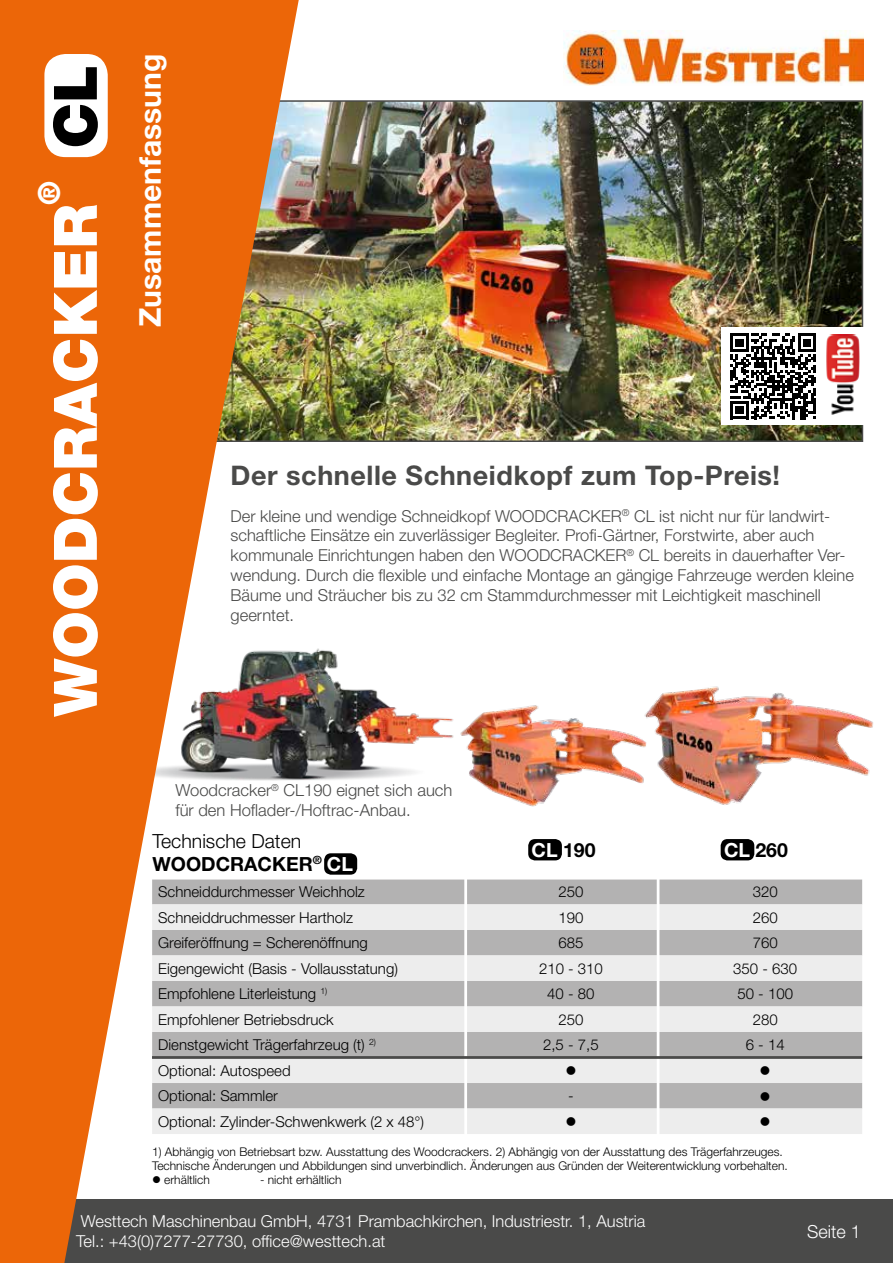
<style>
.page{position:relative;width:893px;height:1263px;background:#fff}
.page>*{position:absolute;margin:0;border:0;box-sizing:border-box;transform-origin:0 0}
.t1{font:900 60px "Helvetica Neue LT Pro";color:#fff}
.t2{font:900 60px "Helvetica Neue LT Pro";color:#000}
.t3{font:700 30px "Helvetica Neue LT Pro";color:#fff}
.t4{font:900 30px "Helvetica Neue LT Pro";color:#fff}
.t5{font:700 27px "Helvetica Neue LT Pro";letter-spacing:.02em;color:#4a4a49}
.t6{font:300 19.5px/22.2px "Helvetica Neue LT Pro";color:#000}
.t7{font:700 19.5px "Helvetica Neue LT Pro";color:#000}
.t8{font:300 18px "Helvetica Neue LT Pro";color:#fff}
.t9{font:300 16.65px/20px "Helvetica Neue LT Pro";color:#4a4a49}
.t10{font:300 16.5px/19.8px "Helvetica Neue LT Pro";color:#4a4a49}
.t11{font:300 16.5px/19.8px "Helvetica Neue LT Pro";color:#fff}
.t12{font:300 15px "Helvetica Neue LT Pro";color:#000}
.t13{font:15px "Wingdings";color:#000}
.t14{font:300 12px/14.4px "Helvetica Neue LT Pro";color:#000}
.s1{font-weight:700}
.s2{font-weight:700;color:#fff}
.s3{color:#fff}
</style>
<div class="page">
<div style="left:0;top:1200px;width:893px;height:63px;background:#4a4a49"></div>
<img style="left:564px;top:31px;width:299px;height:54px">
<img style="left:299px;top:103px;width:561px;height:336px">
<div style="left:299px;top:879px;width:563px;height:25px;background:#b3b2b2"></div>
<svg style="left:299px;top:904px;width:563px;height:230px;background:#d3d3d3"></svg>
<div style="left:324px;top:853px;width:33px;height:22px;background:#000;border-radius:7px"></div>
<hr style="left:464px;top:830px;width:3px;height:315px;background:#fff">
<hr style="left:657px;top:830px;width:2px;height:313px;background:#fff">
<div style="left:528px;top:839px;width:34px;height:21px;background:#000;border-radius:7px"></div>
<div style="left:721px;top:839px;width:33px;height:21px;background:#000;border-radius:7px"></div>
<img style="left:299px;top:648px;width:155px;height:132px">
<img style="left:460px;top:705px;width:176px;height:102px">
<img style="left:636px;top:686px;width:237px;height:119px">
<div style="left:821px;top:327px;width:51px;height:98px;background:#fff"></div>
<img style="left:826px;top:335px;width:33px;height:80px">
<div style="left:722px;top:327px;width:101px;height:98px;background:#fff"></div>
<svg style="left:730px;top:334px;width:86px;height:85px"></svg>
<svg style="left:1px;top:0;width:298px;height:1263px;fill:#ec6608"></svg>
<div style="left:44px;top:54px;width:64px;height:103px;background:#fff;border-radius:21px"></div>
<hr style="left:152px;top:1056px;width:710px;height:3px;background:#4a4a49">
<h1 class="t2" style="left:39px;top:148px;width:85px;rotate:-90deg">CL</h1>
<h2 class="t4" style="left:31px;top:205px;width:25px;rotate:-90deg">®</h2>
<h1 class="t1" style="left:39px;top:716px;width:514px;rotate:-90deg">WOODCRACKER</h1>
<h2 class="t3" style="left:131px;top:327px;width:275px;rotate:-90deg">Zusammenfassung</h2>
<h3 class="t5" style="left:231px;top:458px;width:551px">Der schnelle Schneidkopf zum Top-Preis!</h3>
<p class="t10" style="left:231px;top:505px;width:625px">Der kleine und wendige Schneidkopf WOODCRACKER<sup>®</sup> CL ist nicht nur für landwirt&shy;schaftliche Einsätze ein zuverlässiger Begleiter. Profi-Gärtner, Forstwirte, aber auch kommunale Einrichtungen haben den WOODCRACKER<sup>®</sup> CL bereits in dauerhafter Ver&shy;wendung. Durch die flexible und einfache Montage an gängige Fahrzeuge werden kleine Bäume und Sträucher bis zu 32 cm Stammdurchmesser mit Leichtigkeit maschinell geerntet.</p>
<p class="t9" style="left:175px;top:780px;width:279px">Woodcracker<sup>®</sup> CL190 eignet sich auch für den Hoflader-/Hoftrac-Anbau.</p>
<p class="t6" style="left:152px;top:830px;width:202px">Technische Daten<br><span class="s1">WOODCRACKER</span><sup>®</sup> <span class="s2">CL</span></p>
<p class="t7" style="left:532px;top:838px;width:65px"><span class="s3">CL</span> 190</p>
<p class="t7" style="left:724px;top:838px;width:65px"><span class="s3">CL</span> 260</p>
<p class="t12" style="left:158px;top:882px;width:208px">Schneiddurchmesser Weichholz</p>
<p class="t12" style="left:558px;top:882px;width:27px">250</p>
<p class="t12" style="left:753px;top:882px;width:27px">320</p>
<p class="t12" style="left:158px;top:908px;width:196px">Schneiddruchmesser Hartholz</p>
<p class="t12" style="left:558px;top:908px;width:27px">190</p>
<p class="t12" style="left:753px;top:908px;width:27px">260</p>
<p class="t12" style="left:158px;top:933px;width:211px">Greiferöffnung = Scherenöffnung</p>
<p class="t12" style="left:558px;top:933px;width:27px">685</p>
<p class="t12" style="left:753px;top:933px;width:27px">760</p>
<p class="t12" style="left:158px;top:959px;width:241px">Eigengewicht (Basis - Vollausstatung)</p>
<p class="t12" style="left:539px;top:959px;width:65px">210 - 310</p>
<p class="t12" style="left:733px;top:959px;width:65px">350 - 630</p>
<p class="t12" style="left:158px;top:984px;width:171px">Empfohlene Literleistung <sup>1)</sup></p>
<p class="t12" style="left:547px;top:984px;width:49px">40 - 80</p>
<p class="t12" style="left:737px;top:984px;width:57px">50 - 100</p>
<p class="t12" style="left:158px;top:1010px;width:177px">Empfohlener Betriebsdruck</p>
<p class="t12" style="left:558px;top:1010px;width:27px">250</p>
<p class="t12" style="left:753px;top:1010px;width:27px">280</p>
<p class="t12" style="left:158px;top:1035px;width:219px">Dienstgewicht Trägerfahrzeug (t) <sup>2)</sup></p>
<p class="t12" style="left:543px;top:1035px;width:57px">2,5 - 7,5</p>
<p class="t12" style="left:746px;top:1035px;width:40px">6 - 14</p>
<p class="t12" style="left:158px;top:1061px;width:134px">Optional: Autospeed</p>
<p class="t13" style="left:565px;top:1062px;width:13px">●</p>
<p class="t13" style="left:760px;top:1062px;width:13px">●</p>
<p class="t12" style="left:158px;top:1086px;width:121px">Optional: Sammler</p>
<p class="t12" style="left:568px;top:1086px;width:7px">-</p>
<p class="t13" style="left:760px;top:1088px;width:13px">●</p>
<p class="t12" style="left:158px;top:1112px;width:268px">Optional: Zylinder-Schwenkwerk (2 x 48°)</p>
<p class="t13" style="left:565px;top:1113px;width:13px">●</p>
<p class="t13" style="left:760px;top:1113px;width:13px">●</p>
<p class="t14" style="left:152px;top:1144px;width:637px">1) Abhängig von Betriebsart bzw. Ausstattung des Woodcrackers. 2) Abhängig von der Ausstattung des Trägerfahrzeuges.<br>Technische Änderungen und Abbildungen sind unverbindlich. Änderungen aus Gründen der Weiterentwicklung vorbehalten.</p>
<p class="t14" style="left:152px;top:1173px;width:59px">● erhältlich</p>
<p class="t14" style="left:260px;top:1173px;width:83px">- nicht erhältlich</p>
<p class="t11" style="left:76px;top:1211px;width:571px">Westtech Maschinenbau GmbH, 4731 Prambachkirchen, Industriestr. 1, Austria<br>Tel.: +43(0)7277-27730, office@westtech.at</p>
<p class="t8" style="left:807px;top:1220px;width:55px">Seite 1</p>
</div>
